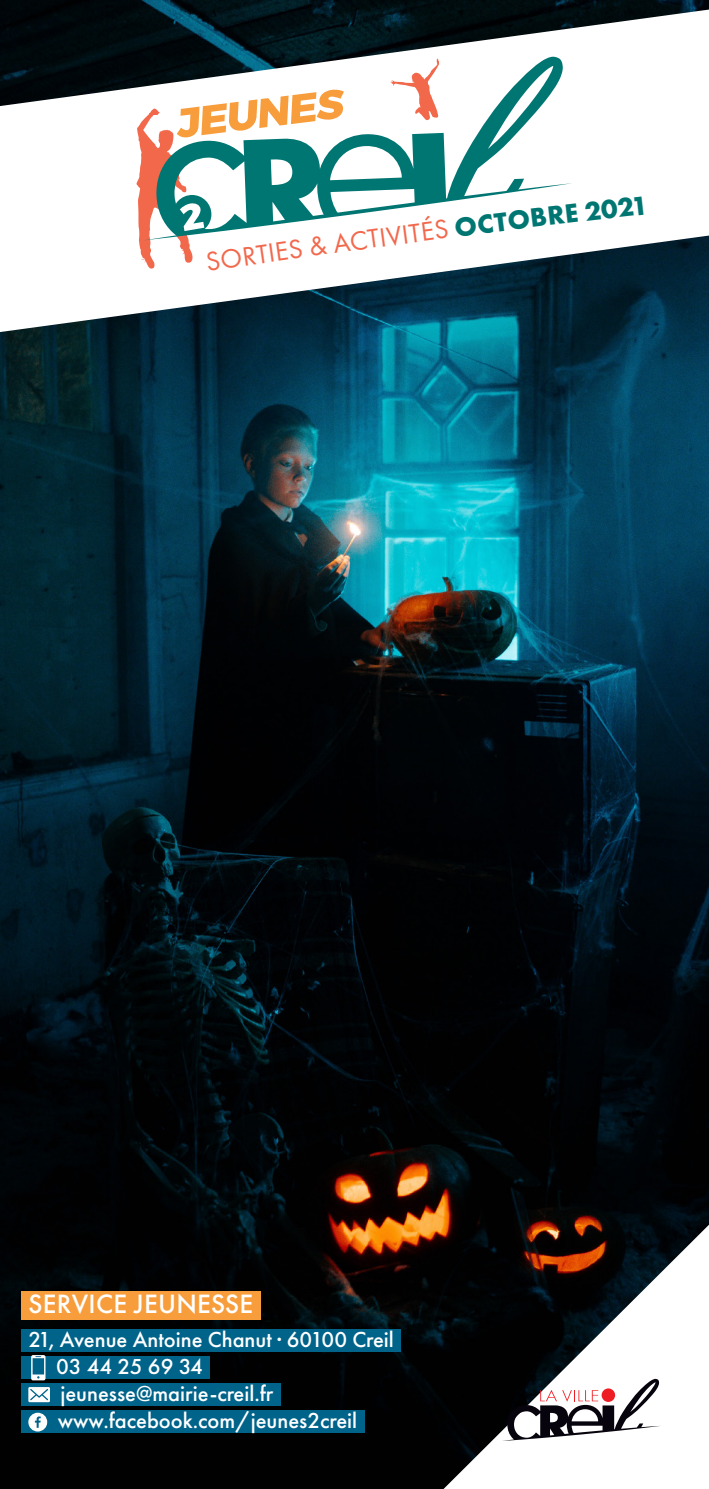
<style>
.page{position:relative;width:709px;height:1489px;background:#fff}
.page>*{position:absolute;margin:0;border:0;box-sizing:border-box;transform-origin:0 0}
.t1{font:700 27.5px "Futura PT";color:#007673}
.t2{font:500 27.5px "Futura PT";letter-spacing:.01em;color:#fff}
.t3{font:27.5px "Futura PT";color:#f2684c}
.Texte{font:500 22.5px "Futura PT";color:#fff}
.s1{font-weight:400;color:#f2684c}
</style>
<div class="page">
<img style="left:0;top:0;width:709px;height:1488px">
<svg style="left:0;top:10px;width:709px;height:322px"></svg>
<div style="left:21px;top:1291px;width:239px;height:28px;background:#f89d3c"></div>
<div style="left:21px;top:1329px;width:380px;height:22px;background:#00638a"></div>
<div style="left:21px;top:1356px;width:189px;height:22px;background:#00638a"></div>
<div style="left:21px;top:1383px;width:259px;height:22px;background:#00638a"></div>
<div style="left:21px;top:1410px;width:343px;height:22px;background:#00638a"></div>
<svg style="left:31px;top:1354px;width:14px;height:26px"></svg>
<svg style="left:28px;top:1387px;width:22px;height:14px"></svg>
<svg style="left:28px;top:1412px;width:19px;height:19px"></svg>
<svg style="left:443px;top:1224px;width:266px;height:264px"></svg>
<svg style="left:502px;top:1378px;width:159px;height:62px"></svg>
<svg style="left:136px;top:57px;width:436px;height:214px"></svg>
<p class="t1" style="left:400px;top:216px;width:179px;rotate:-7deg"><span class="s1">ITÉS</span> OCTOBRE</p>
<p class="t1" style="left:583px;top:194px;width:65px;rotate:-6deg">2021</p>
<p class="t3" style="left:218px;top:243px;width:184px;rotate:-8deg">ORTIES &amp; ACTIV</p>
<p class="t2" style="left:28px;top:1286px;width:226px">SERVICE JEUNESSE</p>
<p class="Texte" style="left:28px;top:1325px;width:367px">21, Avenue Antoine Chanut · 60100 Creil</p>
<p class="Texte" style="left:56px;top:1352px;width:148px">03 44 25 69 34</p>
<p class="Texte" style="left:60px;top:1379px;width:214px">jeunesse@mairie-creil.fr</p>
<p class="Texte" style="left:58px;top:1406px;width:301px">www.facebook.com/jeunes2creil</p>
</div>
